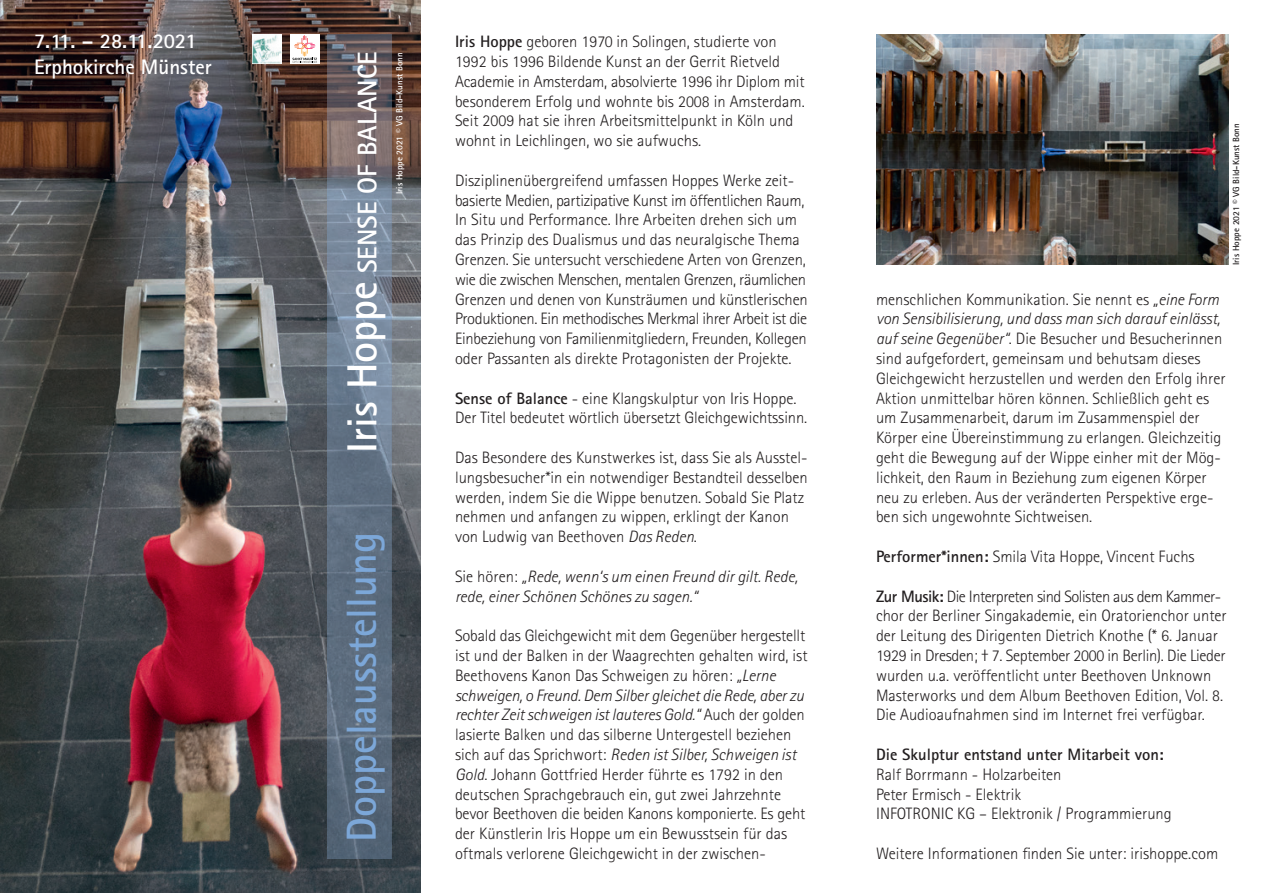
<style>
.page{position:relative;width:1263px;height:893px;background:#fff}
.page>*{position:absolute;margin:0;border:0;box-sizing:border-box;transform-origin:0 0}
.t1{font:700 42px "Rotis Sans Serif";color:#7ca7d8}
.t2{font:700 27px "Rotis Sans Serif";color:#fff}
.t3{font:700 21px/25.2px "Rotis Sans Serif";color:#fff}
.t4{font:300 16.5px/19.8px "Rotis Sans Serif";color:#231f20}
.t5{font:italic 300 16.5px/19.8px "Rotis Sans Serif";color:#231f20}
.t6{font:700 16.5px "Rotis Sans Serif";color:#231f20}
.t7{font:700 9px "Rotis Sans Serif";color:#fff}
.t8{font:700 9px "Rotis Sans Serif";color:#231f20}
.s1{font-size:42px}
.s2{font-weight:700}
.s3{font-style:italic}
.s4{font-style:normal}
</style>
<div class="page">
<img style="left:0;top:0;width:421px;height:893px">
<img style="left:876px;top:34px;width:353px;height:231px">
<img style="left:327px;top:34px;width:64px;height:825px">
<img style="left:252px;top:34px;width:30px;height:30px">
<div style="left:290px;top:34px;width:30px;height:30px;background:#fff"></div>
<svg style="left:292px;top:35px;width:25px;height:28px"></svg>
<p class="t3" style="left:34px;top:28px;width:179px">7.11. – 28.11.2021<br>Erphokirche Münster</p>
<h2 class="t2" style="left:350px;top:453px;width:403px;rotate:-90deg"><span class="s1">Iris Hoppe</span> SENSE OF BALANCE</h2>
<p class="t7" style="left:394px;top:194px;width:143px;rotate:-90deg">Iris Hoppe 2021 © VG Bild-Kunst Bonn</p>
<h1 class="t1" style="left:335px;top:842px;width:311px;rotate:-90deg">Doppelausstellung</h1>
<p class="t4" style="left:455px;top:32px;width:351px"><span class="s2">Iris Hoppe</span> geboren 1970 in Solingen, studierte von 1992 bis 1996 Bildende Kunst an der Gerrit Rietveld Academie in Amsterdam, absolvierte 1996 ihr Diplom mit besonderem Erfolg und wohnte bis 2008 in Amsterdam.<br>Seit 2009 hat sie ihren Arbeitsmittelpunkt in Köln und wohnt in Leichlingen, wo sie aufwuchs.</p>
<p class="t4" style="left:455px;top:170px;width:354px">Disziplinenübergreifend umfassen Hoppes Werke zeit&shy;basierte Medien, partizipative Kunst im öffentlichen Raum, In Situ und Performance. Ihre Arbeiten drehen sich um das Prinzip des Dualismus und das neuralgische Thema Grenzen. Sie untersucht verschiedene Arten von Grenzen, wie die zwischen Menschen, mentalen Grenzen, räumlichen Grenzen und denen von Kunsträumen und künstlerischen Produktionen. Ein methodisches Merkmal ihrer Arbeit ist die Einbeziehung von Familienmitgliedern, Freunden, Kollegen oder Passanten als direkte Protagonisten der Projekte.</p>
<p class="t4" style="left:455px;top:388px;width:354px"><span class="s2">Sense of Balance</span> - eine Klangskulptur von Iris Hoppe.<br>Der Titel bedeutet wörtlich übersetzt Gleichgewichtssinn.</p>
<p class="t4" style="left:455px;top:447px;width:354px">Das Besondere des Kunstwerkes ist, dass Sie als Ausstel&shy;lungsbesucher*in ein notwendiger Bestandteil desselben werden, indem Sie die Wippe benutzen. Sobald Sie Platz nehmen und anfangen zu wippen, erklingt der Kanon von Ludwig van Beethoven <span class="s3">Das Reden</span>.</p>
<p class="t5" style="left:455px;top:566px;width:344px"><span class="s4">Sie hören:</span> „Rede, wenn‘s um einen Freund dir gilt. Rede, rede, einer Schönen Schönes zu sagen.“</p>
<p class="t4" style="left:455px;top:626px;width:354px">Sobald das Gleichgewicht mit dem Gegenüber hergestellt ist und der Balken in der Waagrechten gehalten wird, ist Beethovens Kanon Das Schweigen zu hören: <span class="s3">„Lerne schweigen, o Freund. Dem Silber gleichet die Rede, aber zu rechter Zeit schweigen ist lauteres Gold.“</span> Auch der golden lasierte Balken und das silberne Untergestell beziehen sich auf das Sprichwort: <span class="s3">Reden ist Silber, Schweigen ist Gold</span>. Johann Gottfried Herder führte es 1792 in den deutschen Sprachgebrauch ein, gut zwei Jahrzehnte bevor Beethoven die beiden Kanons komponierte. Es geht der Künstlerin Iris Hoppe um ein Bewusstsein für das oftmals verlorene Gleichgewicht in der zwischen-</p>
<p class="t8" style="left:1230px;top:265px;width:143px;rotate:-90deg">Iris Hoppe 2021 © VG Bild-Kunst Bonn</p>
<p class="t4" style="left:876px;top:289px;width:351px">menschlichen Kommunikation. Sie nennt es <span class="s3">„eine Form von Sensibilisierung, und dass man sich darauf einlässt, auf seine Gegenüber“</span>. Die Besucher und Besucherinnen sind aufgefordert, gemeinsam und behutsam dieses Gleichgewicht herzustellen und werden den Erfolg ihrer Aktion unmittelbar hören können. Schließlich geht es um Zusammenarbeit, darum im Zusammenspiel der Körper eine Übereinstimmung zu erlangen. Gleichzeitig geht die Bewegung auf der Wippe einher mit der Mög&shy;lichkeit, den Raum in Beziehung zum eigenen Körper neu zu erleben. Aus der veränderten Perspektive erge&shy;ben sich ungewohnte Sichtweisen.</p>
<p class="t4" style="left:876px;top:546px;width:320px"><span class="s2">Performer*innen:</span> Smila Vita Hoppe, Vincent Fuchs</p>
<p class="t4" style="left:876px;top:586px;width:352px"><span class="s2">Zur Musik:</span> Die Interpreten sind Solisten aus dem Kammer&shy;chor der Berliner Singakademie, ein Oratorienchor unter der Leitung des Dirigenten Dietrich Knothe (* 6. Januar 1929 in Dresden; † 7. September 2000 in Berlin). Die Lieder wurden u.a. veröffentlicht unter Beethoven Unknown Masterworks und dem Album Beethoven Edition, Vol. 8.<br>Die Audioaufnahmen sind im Internet frei verfügbar.</p>
<p class="t6" style="left:876px;top:744px;width:289px">Die Skulptur entstand unter Mitarbeit von:</p>
<p class="t4" style="left:876px;top:764px;width:297px">Ralf Borrmann - Holzarbeiten<br>Peter Ermisch - Elektrik<br>INFOTRONIC KG – Elektronik / Programmierung</p>
<p class="t4" style="left:876px;top:843px;width:344px">Weitere Informationen finden Sie unter: irishoppe.com</p>
</div>
